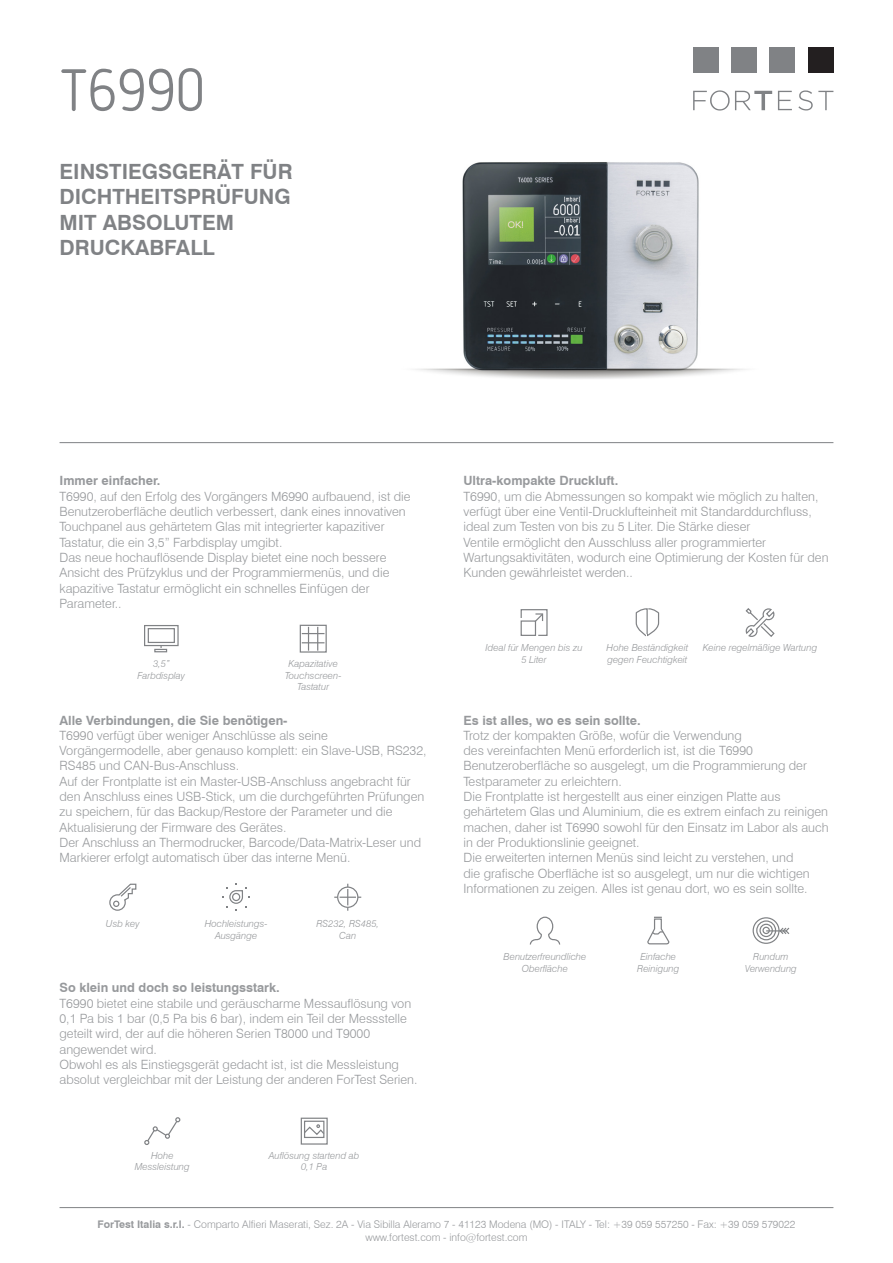
<style>
.page{position:relative;width:893px;height:1263px;background:#fff}
.page>*{position:absolute;margin:0;border:0;box-sizing:border-box;transform-origin:0 0}
.t1{font:300 58.5px "Blogger Sans";color:#808285}
.t2{font:700 21px/25.2px "Swiss 721 BT";color:#808285}
.t3{font:300 12.75px/15.3px "Swiss 721 BT";color:#97999c}
.t4{font:700 12.75px "Swiss 721 BT";color:#97999c}
.t5{font:300 10.5px/12.6px "Swiss 721 BT";color:#97999c;text-align:center}
.t6{font:italic 300 9.75px/11.7px "Swiss 721 BT";color:#97999c;text-align:center}
.s1{font-weight:700}
</style>
<div class="page">
<svg style="left:693px;top:90px;width:140px;height:21px"></svg>
<div style="left:693px;top:47px;width:26px;height:25px;background:#808285"></div>
<div style="left:731px;top:47px;width:26px;height:25px;background:#808285"></div>
<div style="left:770px;top:47px;width:25px;height:25px;background:#808285"></div>
<div style="left:808px;top:47px;width:25px;height:25px;background:#231f20"></div>
<hr style="left:60px;top:1207px;width:773px;height:1px;background:#808285">
<hr style="left:60px;top:442px;width:773px;height:1px;background:#808285">
<div style="left:144px;top:625px;width:35px;height:21px;border:1px solid #808285"></div>
<div style="left:148px;top:628px;width:27px;height:15px;border:1px solid #808285"></div>
<svg style="left:154px;top:646px;width:13px;height:6px"></svg>
<div style="left:300px;top:625px;width:27px;height:28px;border:1px solid #808285"></div>
<svg style="left:302px;top:627px;width:22px;height:24px"></svg>
<svg style="left:109px;top:883px;width:28px;height:28px"></svg>
<svg style="left:223px;top:883px;width:27px;height:28px"></svg>
<svg style="left:334px;top:884px;width:27px;height:27px"></svg>
<svg style="left:144px;top:1117px;width:36px;height:28px"></svg>
<div style="left:301px;top:1117px;width:27px;height:27px;border:1px solid #808285"></div>
<div style="left:304px;top:1120px;width:20px;height:18px;border:1px solid #808285"></div>
<svg style="left:304px;top:1124px;width:21px;height:12px"></svg>
<svg style="left:520px;top:609px;width:28px;height:27px"></svg>
<svg style="left:635px;top:608px;width:25px;height:29px"></svg>
<svg style="left:745px;top:608px;width:30px;height:29px"></svg>
<svg style="left:529px;top:916px;width:32px;height:29px"></svg>
<svg style="left:647px;top:917px;width:23px;height:28px"></svg>
<div style="left:762px;top:927px;width:8px;height:7px;border:1px solid #808285;border-radius:50%"></div>
<div style="left:759px;top:924px;width:14px;height:13px;border:1px solid #808285;border-radius:50%"></div>
<div style="left:756px;top:920px;width:20px;height:20px;border:1px solid #808285;border-radius:50%"></div>
<div style="left:753px;top:917px;width:27px;height:27px;border:1px solid #808285;border-radius:50%"></div>
<svg style="left:766px;top:926px;width:24px;height:9px"></svg>
<img style="left:415px;top:162px;width:331px;height:217px">
<h1 class="t1" style="left:60px;top:55px;width:147px">T6990</h1>
<p class="t2" style="left:60px;top:159px;width:235px">EINSTIEGSGERÄT FÜR<br>DICHTHEITSPRÜFUNG<br>MIT ABSOLUTEM<br>DRUCKABFALL</p>
<p class="t4" style="left:60px;top:473px;width:103px">Immer einfacher.</p>
<p class="t3" style="left:60px;top:488px;width:353px">T6990, auf den Erfolg des Vorgängers M6990 aufbauend, ist die Benutzeroberfläche deutlich verbessert, dank eines innovativen Touchpanel aus gehärtetem Glas mit integrierter kapazitiver Tastatur, die ein 3,5” Farbdisplay umgibt.</p>
<p class="t3" style="left:60px;top:550px;width:331px">Das neue hochauflösende Display bietet eine noch bessere Ansicht des Prüfzyklus und der Programmiermenüs, und die kapazitive Tastatur ermöglicht ein schnelles Einfügen der Parameter..</p>
<p class="t6" style="left:137px;top:657px;width:49px">3,5”<br>Farbdisplay</p>
<p class="t6" style="left:285px;top:657px;width:58px">Kapazitative<br>Touchscreen-<br>Tastatur</p>
<p class="t4" style="left:60px;top:712px;width:230px">Alle Verbindungen, die Sie benötigen-</p>
<p class="t3" style="left:60px;top:727px;width:369px">T6990 verfügt über weniger Anschlüsse als seine<br>Vorgängermodelle, aber genauso komplett: ein Slave-USB, RS232,<br>RS485 und CAN-Bus-Anschluss.</p>
<p class="t3" style="left:60px;top:773px;width:366px">Auf der Frontplatte ist ein Master-USB-Anschluss angebracht für den Anschluss eines USB-Stick, um die durchgeführten Prüfungen zu speichern, für das Backup/Restore der Parameter und die Aktualisierung der Firmware des Gerätes.</p>
<p class="t3" style="left:60px;top:835px;width:363px">Der Anschluss an Thermodrucker, Barcode/Data-Matrix-Leser und<br>Markierer erfolgt automatisch über das interne Menü.</p>
<p class="t6" style="left:106px;top:918px;width:35px">Usb key</p>
<p class="t6" style="left:205px;top:918px;width:64px">Hochleistungs-<br>Ausgänge</p>
<p class="t6" style="left:316px;top:918px;width:64px">RS232, RS485,<br>Can</p>
<p class="t4" style="left:60px;top:980px;width:222px">So klein und doch so leistungsstark.</p>
<p class="t3" style="left:60px;top:995px;width:353px">T6990 bietet eine stabile und geräuscharme Messauflösung von 0,1 Pa bis 1 bar (0,5 Pa bis 6 bar), indem ein Teil der Messstelle geteilt wird, der auf die höheren Serien T8000 und T9000 angewendet wird.</p>
<p class="t3" style="left:60px;top:1057px;width:360px">Obwohl es als Einstiegsgerät gedacht ist, ist die Messleistung absolut vergleichbar mit der Leistung der anderen ForTest Serien.</p>
<p class="t6" style="left:135px;top:1149px;width:56px">Hohe<br>Messleistung</p>
<p class="t6" style="left:269px;top:1149px;width:92px">Auflösung startend ab<br>0,1 Pa</p>
<p class="t4" style="left:463px;top:473px;width:156px">Ultra-kompakte Druckluft.</p>
<p class="t3" style="left:463px;top:488px;width:367px">T6990, um die Abmessungen so kompakt wie möglich zu halten, verfügt über eine Ventil-Drucklufteinheit mit Standarddurchfluss, ideal zum Testen von bis zu 5 Liter. Die Stärke dieser<br>Ventile ermöglicht den Ausschluss aller programmierter Wartungsaktivitäten, wodurch eine Optimierung der Kosten für den Kunden gewährleistet werden..</p>
<p class="t6" style="left:486px;top:642px;width:98px">Ideal für Mengen bis zu<br>5 Liter</p>
<p class="t6" style="left:607px;top:642px;width:83px;text-align:left">Hohe Beständigkeit gegen Feuchtigkeit</p>
<p class="t6" style="left:703px;top:642px;width:116px">Keine regelmäßige Wartung</p>
<p class="t4" style="left:463px;top:712px;width:179px">Es ist alles, wo es sein sollte.</p>
<p class="t3" style="left:463px;top:727px;width:345px">Trotz der kompakten Größe, wofür die Verwendung<br>des vereinfachten Menü erforderlich ist, ist die T6990<br>Benutzeroberfläche so ausgelegt, um die Programmierung der Testparameter zu erleichtern.</p>
<p class="t3" style="left:463px;top:789px;width:367px">Die Frontplatte ist hergestellt aus einer einzigen Platte aus gehärtetem Glas und Aluminium, die es extrem einfach zu reinigen machen, daher ist T6990 sowohl für den Einsatz im Labor als auch in der Produktionslinie geeignet.</p>
<p class="t3" style="left:463px;top:850px;width:348px">Die erweiterten internen Menüs sind leicht zu verstehen, und die grafische Oberfläche ist so ausgelegt, um nur die wichtigen<br>Informationen zu zeigen. Alles ist genau dort, wo es sein sollte.</p>
<p class="t6" style="left:504px;top:951px;width:84px">Benutzerfreundliche<br>Oberfläche</p>
<p class="t6" style="left:637px;top:951px;width:44px">Einfache<br>Reinigung</p>
<p class="t6" style="left:745px;top:951px;width:53px">Rundum<br>Verwendung</p>
<p class="t5" style="left:98px;top:1218px;width:699px"><span class="s1">ForTest Italia s.r.l.</span> - Comparto Alfieri Maserati, Sez. 2A - Via Sibilla Aleramo 7 - 41123 Modena (MO) - ITALY - Tel: +39 059 557250 - Fax: +39 059 579022 www.fortest.com - info@fortest.com</p>
</div>
